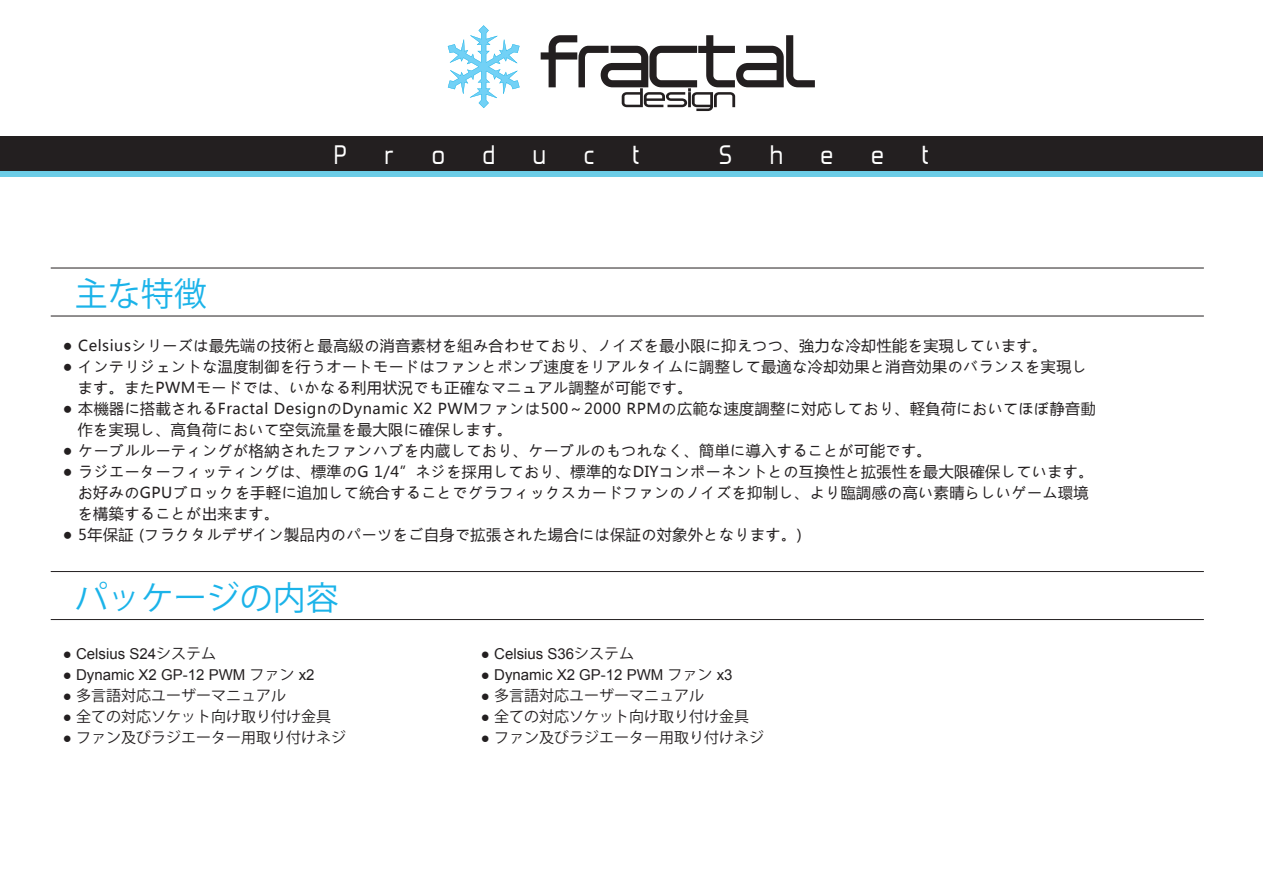
<style>
.page{position:relative;width:1263px;height:893px;background:#fff}
.page>*{position:absolute;margin:0;border:0;box-sizing:border-box;transform-origin:0 0}
.t1{font:33px "Koz Go Pro";color:#1bb3e9}
.t2{font:31.5px "Forgotten Futurist";letter-spacing:1.2em;color:#fff}
.t3{font:15px/21px "Microsoft Ya Hei";letter-spacing:.035em;color:#231f20}
.t4{font:15px "Koz Go Pr 6 N";color:#231f20}
.t5{font:15px "Arial";color:#231f20}
.s1{font-family:"Koz Go Pr 6 N"}
.s2{font-family:"Arial"}
</style>
<div class="page">
<hr style="left:51px;top:268px;width:1153px;height:1px;background:#231f20">
<hr style="left:51px;top:316px;width:1153px;height:1px;background:#231f20">
<hr style="left:51px;top:571px;width:1153px;height:1px;background:#231f20">
<hr style="left:51px;top:619px;width:1153px;height:1px;background:#231f20">
<div style="left:0;top:164px;width:1263px;height:13px;background:#6ccde7"></div>
<div style="left:0;top:137px;width:1263px;height:34px;background:#231f20"></div>
<svg style="left:541px;top:35px;width:274px;height:76px"></svg>
<svg style="left:448px;top:25px;width:72px;height:83px"></svg>
<h1 class="t1" style="left:75px;top:273px;width:133px">主な特徴</h1>
<h2 class="t2" style="left:334px;top:141px;width:307px">Product</h2>
<h2 class="t2" style="left:719px;top:141px;width:211px">Sheet</h2>
<p class="t3" style="left:63px;top:335px;width:986px">● Celsiusシリーズは最先端の技術と最高級の消音素材を組み合わせており、ノイズを最小限に抑えつつ、強力な冷却性能を実現しています。</p>
<p class="t3" style="left:78px;top:356px;width:1010px;text-indent:-15px">● インテリジェントな温度制御を行うオートモードはファンとポンプ速度をリアルタイムに調整して最適な冷却効果と消音効果のバランスを実現します。またPWMモードでは、いかなる利用状況でも正確なマニュアル調整が可能です。</p>
<p class="t3" style="left:78px;top:398px;width:1019px;text-indent:-15px">● 本機器に搭載されるFractal DesignのDynamic X2 PWMファンは500～2000 RPMの広範な速度調整に対応しており、軽負荷においてほぼ静音動作を実現し、高負荷において空気流量を最大限に確保します。</p>
<p class="t3" style="left:63px;top:440px;width:870px">● ケーブルルーティングが格納されたファンハブを内蔵しており、ケーブルのもつれなく、簡単に導入することが可能です。</p>
<p class="t3" style="left:78px;top:461px;width:1017px;text-indent:-15px">● ラジエーターフィッティングは、標準のG 1/4”ネジを採用しており、標準的なDIYコンポーネントとの互換性と拡張性を最大限確保しています。お好みのGPUブロックを手軽に追加して統合することでグラフィックスカードファンのノイズを抑制し、より臨調感の高い素晴らしいゲーム環境を構築することが出来ます。</p>
<p class="t3" style="left:63px;top:524px;width:740px">● 5年保証 (フラクタルデザイン製品内のパーツをご自身で拡張された場合には保証の対象外となります。)</p>
<h1 class="t1" style="left:75px;top:577px;width:265px">パッケージの内容</h1>
<p class="t5" style="left:63px;top:644px;width:155px">● Celsius S24<span class="s1">システム</span></p>
<p class="t5" style="left:63px;top:665px;width:253px">● Dynamic X2 GP-12 PWM <span class="s1">ファン</span> x2</p>
<p class="t4" style="left:63px;top:687px;width:225px"><span class="s2">●</span> 多言語対応ユーザーマニュアル</p>
<p class="t4" style="left:63px;top:708px;width:270px"><span class="s2">●</span> 全ての対応ソケット向け取り付け金具</p>
<p class="t4" style="left:63px;top:729px;width:285px"><span class="s2">●</span> ファン及びラジエーター用取り付けネジ</p>
<p class="t5" style="left:481px;top:644px;width:155px">● Celsius S36<span class="s1">システム</span></p>
<p class="t5" style="left:481px;top:665px;width:253px">● Dynamic X2 GP-12 PWM <span class="s1">ファン</span> x3</p>
<p class="t4" style="left:481px;top:687px;width:225px"><span class="s2">●</span> 多言語対応ユーザーマニュアル</p>
<p class="t4" style="left:481px;top:708px;width:270px"><span class="s2">●</span> 全ての対応ソケット向け取り付け金具</p>
<p class="t4" style="left:481px;top:729px;width:285px"><span class="s2">●</span> ファン及びラジエーター用取り付けネジ</p>
</div>
